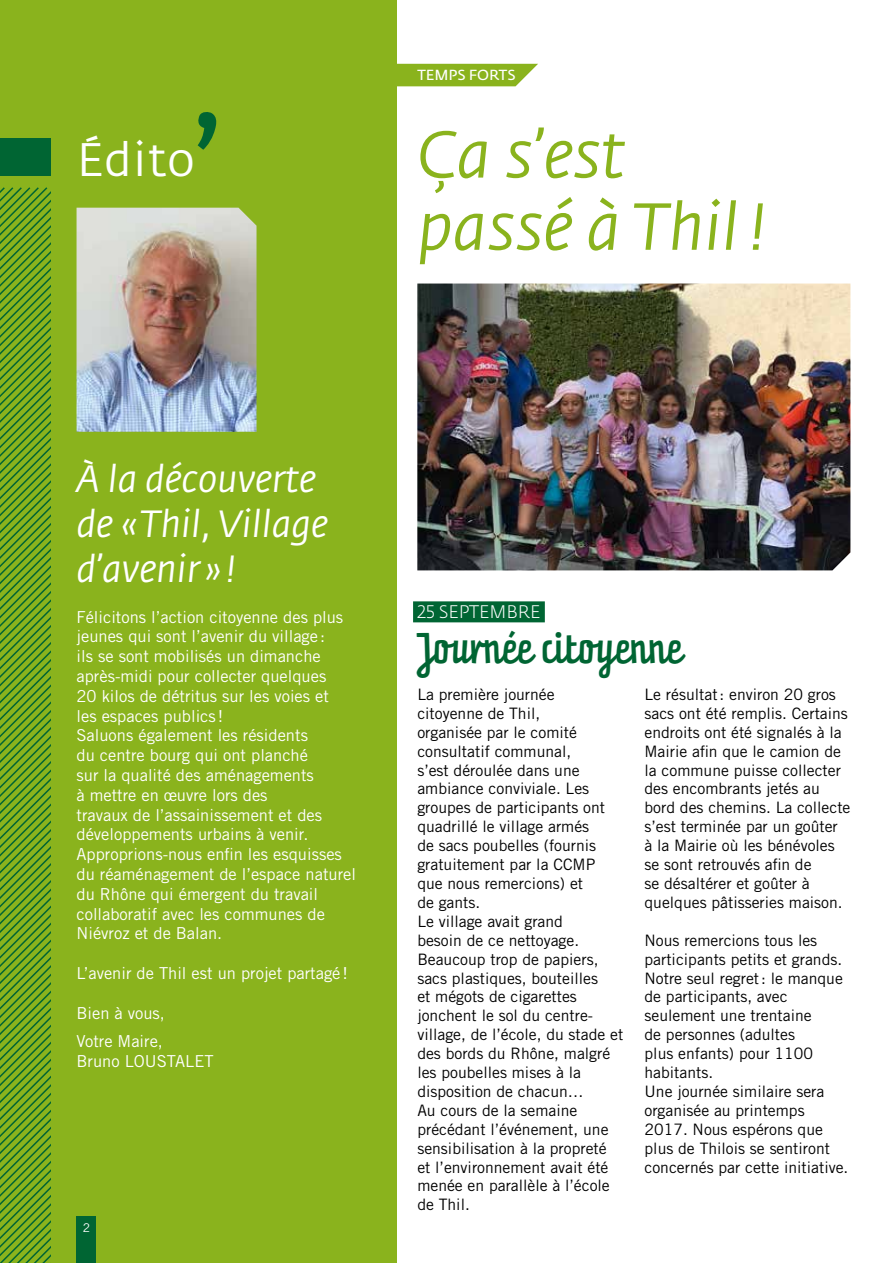
<style>
.page{position:relative;width:893px;height:1263px;background:#fff}
.page>*{position:absolute;margin:0;border:0;box-sizing:border-box;transform-origin:0 0}
.t1{font:italic 65.55px/72.2px "Fedra Sans";color:#8ab31d}
.t2{font:46.5px "Fedra Sans";color:#fff}
.t3{font:italic 37.5px/45px "Fedra Sans";color:#fff}
.t4{font:37.5px "Prater Script One";color:#006533}
.t5{font:18px "Fedra Sans Light SC";color:#fff}
.t6{font:16.5px/19.8px "Trade Gothic LT Std";color:#fff}
.t7{font:15.75px/18.9px "Trade Gothic LT Std";color:#000}
.t8{font:14.4px "Fedra Sans";color:#fff}
.t9{font:12px "Trade Gothic LT Std";color:#fff}
</style>
<div class="page">
<div style="left:0;top:0;width:396px;height:1263px;background:#8ab31d"></div>
<div style="left:0;top:138px;width:50px;height:38px;background:#006533"></div>
<svg style="left:0;top:187px;width:50px;height:1076px"></svg>
<img style="left:77px;top:208px;width:179px;height:224px">
<svg style="left:197px;top:112px;width:20px;height:38px"></svg>
<svg style="left:396px;top:64px;width:142px;height:22px;background:#93b82e"></svg>
<div style="left:413px;top:601px;width:132px;height:21px;background:#006533"></div>
<img style="left:417px;top:284px;width:433px;height:286px">
<div style="left:77px;top:1216px;width:19px;height:47px;background:#006533"></div>
<h2 class="t2" style="left:77px;top:135px;width:120px">Édito</h2>
<p class="t8" style="left:417px;top:68px;width:100px">TEMPS FORTS</p>
<h1 class="t1" style="left:417px;top:121px;width:350px">Ça s’est passé à Thil!</h1>
<h3 class="t3" style="left:77px;top:458px;width:253px">À la découverte de «Thil, Village d’avenir » !</h3>
<p class="t6" style="left:77px;top:607px;width:281px">Félicitons l’action citoyenne des plus jeunes qui sont l’avenir du village:<br>ils se sont mobilisés un dimanche après-midi pour collecter quelques<br>20 kilos de détritus sur les voies et<br>les espaces publics !<br>Saluons également les résidents<br>du centre bourg qui ont planché<br>sur la qualité des aménagements<br>à mettre en œuvre lors des<br>travaux de l’assainissement et des développements urbains à venir.<br>Approprions-nous enfin les esquisses du réaménagement de l’espace naturel du Rhône qui émergent du travail collaboratif avec les communes de<br>Niévroz et de Balan.</p>
<p class="t6" style="left:77px;top:963px;width:273px">L’avenir de Thil est un projet partagé !</p>
<p class="t6" style="left:77px;top:998px;width:90px;line-height:28.3px">Bien à vous,<br>Votre Maire,</p>
<p class="t6" style="left:77px;top:1051px;width:139px">Bruno LOUSTALET</p>
<p class="t9" style="left:83px;top:1221px;width:9px">2</p>
<p class="t5" style="left:417px;top:602px;width:125px">25 SEPTEMBRE</p>
<h3 class="t4" style="left:417px;top:624px;width:268px">JOURNÉE CITOYENNE</h3>
<p class="t7" style="left:417px;top:685px;width:207px">La première journée citoyenne de Thil,<br>organisée par le comité consultatif communal,<br>s’est déroulée dans une ambiance conviviale. Les groupes de participants ont quadrillé le village armés<br>de sacs poubelles (fournis gratuitement par la CCMP que nous remercions) et<br>de gants.<br>Le village avait grand<br>besoin de ce nettoyage.<br>Beaucoup trop de papiers, sacs plastiques, bouteilles<br>et mégots de cigarettes jonchent le sol du centre&shy;village, de l’école, du stade et des bords du Rhône, malgré les poubelles mises à la disposition de chacun…<br>Au cours de la semaine précédant l’événement, une sensibilisation à la propreté et l’environnement avait été menée en parallèle à l’école de Thil.</p>
<p class="t7" style="left:644px;top:685px;width:207px">Le résultat: environ 20 gros sacs ont été remplis. Certains endroits ont été signalés à la<br>Mairie afin que le camion de la commune puisse collecter des encombrants jetés au bord des chemins. La collecte s’est terminée par un goûter<br>à la Mairie où les bénévoles se sont retrouvés afin de<br>se désaltérer et goûter à quelques pâtisseries maison.</p>
<p class="t7" style="left:644px;top:930px;width:205px">Nous remercions tous les participants petits et grands.<br>Notre seul regret: le manque de participants, avec seulement une trentaine<br>de personnes (adultes<br>plus enfants) pour 1100 habitants.<br>Une journée similaire sera organisée au printemps<br>2017. Nous espérons que plus de Thilois se sentiront concernés par cette initiative.</p>
</div>
